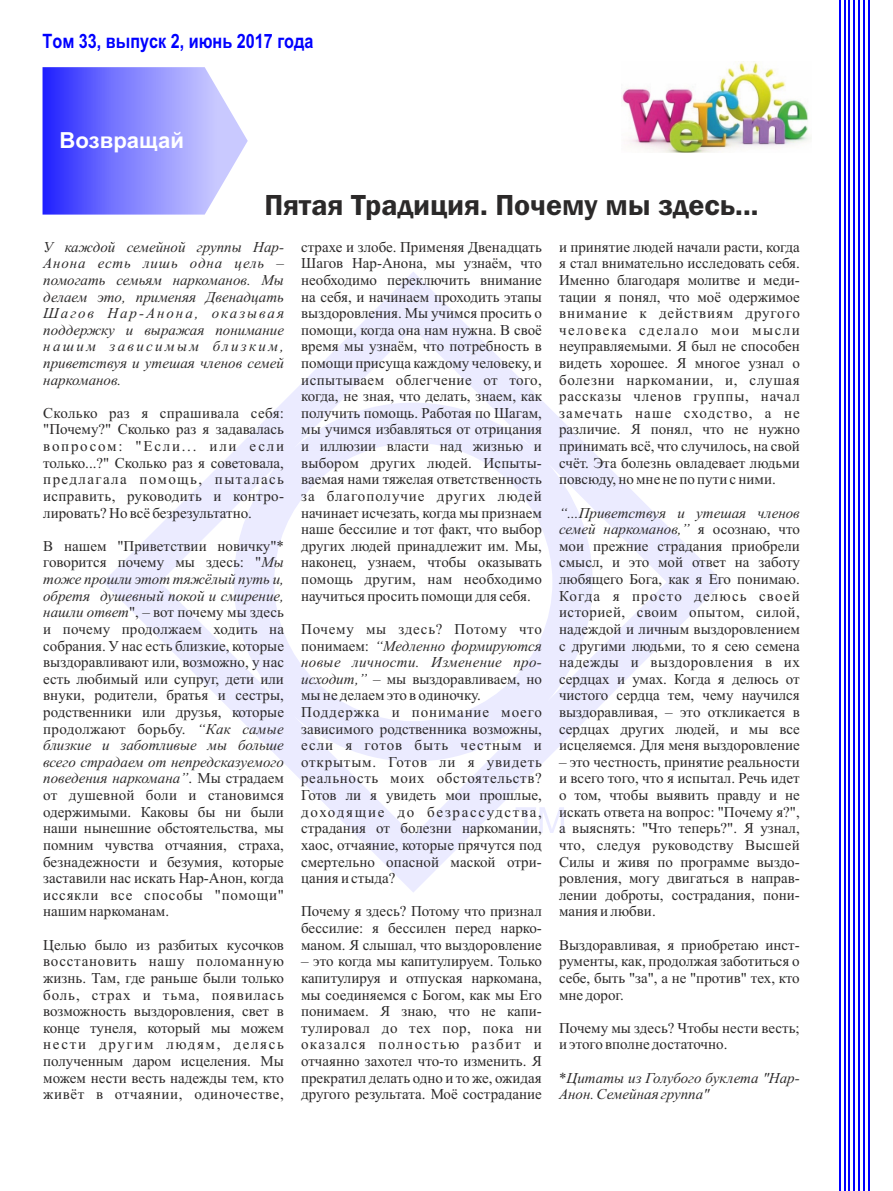
<style>
.page{position:relative;width:893px;height:1191px;background:#fff}
.page>*{position:absolute;margin:0;border:0;box-sizing:border-box;transform-origin:0 0}
.t1{font:600 30px "Franklin Gothic";color:#2b2929}
.t2{font:700 22.2px "Arial";color:#fff}
.t3{font:700 19.8px "Arial Narrow";color:#00f}
.t4{font:15px/16.6px "Times New Roman";color:#2b2929;text-align:justify}
.t5{font:italic 15px/16.6px "Times New Roman";color:#2b2929;text-align:justify}
.s1{font-style:italic}
.s2{font-style:normal}
</style>
<div class="page">
<img style="left:622px;top:61px;width:189px;height:92px">
<svg style="left:103px;top:272px;width:620px;height:620px"></svg>
<svg style="left:516px;top:807px;width:48px;height:26px"></svg>
<svg style="left:43px;top:67px;width:205px;height:148px;background:#8d8dff"></svg>
<hr style="left:839px;top:0;width:1px;height:1191px;background:#00f">
<hr style="left:844px;top:0;width:1px;height:1191px;background:#00f">
<hr style="left:849px;top:0;width:1px;height:1191px;background:#00f">
<hr style="left:853px;top:0;width:2px;height:1191px;background:#00f">
<hr style="left:858px;top:0;width:2px;height:1191px;background:#00f">
<hr style="left:863px;top:0;width:2px;height:1191px;background:#00f">
<hr style="left:868px;top:0;width:1px;height:1191px;background:#00f">
<h3 class="t3" style="left:43px;top:34px;width:272px">Том 33, выпуск 2, июнь 2017 года</h3>
<h2 class="t2" style="left:60px;top:132px;width:126px">Возвращай</h2>
<h1 class="t1" style="left:264px;top:194px;width:496px">Пятая Традиция. Почему мы здесь...</h1>
<p class="t5" style="left:43px;top:240px;width:242px">У каждой семейной группы Нар-Анона есть лишь одна цель – помогать семьям наркоманов. Мы делаем это, применяя Двенадцать Шагов Нар-Анона, оказывая поддержку и выражая понимание нашим зависимым близким, приветствуя и утешая членов семей наркоманов.</p>
<p class="t4" style="left:43px;top:406px;width:242px">Сколько раз я спрашивала себя: "Почему?" Сколько раз я задавалась вопросом: "Если... или если только...?" Сколько раз я советовала, предлагала помощь, пыталась исправить, руководить и контро&shy;лировать? Но всё безрезультатно.</p>
<p class="t4" style="left:43px;top:539px;width:242px">В нашем "Приветствии новичку"* говорится почему мы здесь: "<span class="s1">Мы тоже прошли этот тяжёлый путь и, обретя душевный покой и смирение, нашли ответ</span>", – вот почему мы здесь и почему продолжаем ходить на собрания. У нас есть близкие, которые выздоравливают или, возможно, у нас есть любимый или супруг, дети или внуки, родители, братья и сестры, родственники или друзья, которые продолжают борьбу. <span class="s1">“Как самые близкие и заботливые мы больше всего страдаем от непредсказуемого поведения наркомана”</span>. Мы страдаем от душевной боли и становимся одержимыми. Каковы бы ни были наши нынешние обстоятельства, мы помним чувства отчаяния, страха, безнадежности и безумия, которые заставили нас искать Нар-Анон, когда иссякли все способы "помощи" нашим наркоманам.</p>
<p class="t4" style="left:43px;top:937px;width:242px">Целью было из разбитых кусочков восстановить нашу поломанную жизнь. Там, где раньше были только боль, страх и тьма, появилась возможность выздоровления, свет в конце тунеля, который мы можем нести другим людям, делясь полученным даром исцеления. Мы можем нести весть надежды тем, кто живёт в отчаянии, одиночестве,</p>
<p class="t4" style="left:301px;top:240px;width:242px">страхе и злобе. Применяя Двенадцать Шагов Нар-Анона, мы узнаём, что необходимо переключить внимание на себя, и начинаем проходить этапы выздоровления. Мы учимся просить о помощи, когда она нам нужна. В своё время мы узнаём, что потребность в помощи присуща каждому человеку, и испытываем облегчение от того, когда, не зная, что делать, знаем, как получить помощь. Работая по Шагам, мы учимся избавляться от отрицания и иллюзии власти над жизнью и выбором других людей. Испыты&shy;ваемая нами тяжелая ответственность за благополучие других людей начинает исчезать, когда мы признаем наше бессилие и тот факт, что выбор других людей принадлежит им. Мы, наконец, узнаем, чтобы оказывать помощь другим, нам необходимо научиться просить помощи для себя.</p>
<p class="t4" style="left:301px;top:622px;width:242px;text-align:left">Почему мы здесь? Потому что понимаем: <span class="s1">“Медленно формируются новые личности. Изменение про&shy;исходит,”</span> – мы выздоравливаем, но мы не делаем это в одиночку.<br>Поддержка и понимание моего зависимого родственника возможны, если я готов быть честным и открытым. Готов ли я увидеть реальность моих обстоятельств?<br>Готов ли я увидеть мои прошлые, доходящие до безрассудства, страдания от болезни наркомании, хаос, отчаяние, которые прячутся под смертельно опасной маской отри&shy;цания и стыда?</p>
<p class="t4" style="left:301px;top:904px;width:242px">Почему я здесь? Потому что признал бессилие: я бессилен перед нарко&shy;маном. Я слышал, что выздоровление</p>
<p class="t4" style="left:301px;top:954px;width:242px">– это когда мы капитулируем. Только капитулируя и отпуская наркомана, мы соединяемся с Богом, как мы Его понимаем. Я знаю, что не капи&shy;тулировал до тех пор, пока ни оказался полностью разбит и отчаянно захотел что-то изменить. Я прекратил делать одно и то же, ожидая другого результата. Моё сострадание</p>
<p class="t4" style="left:559px;top:240px;width:242px">и принятие людей начали расти, когда я стал внимательно исследовать себя.<br>Именно благодаря молитве и меди&shy;тации я понял, что моё одержимое внимание к действиям другого человека сделало мои мысли неуправляемыми. Я был не способен видеть хорошее. Я многое узнал о болезни наркомании, и, слушая рассказы членов группы, начал замечать наше сходство, а не различие. Я понял, что не нужно принимать всё, что случилось, на свой счёт. Эта болезнь овладевает людьми повсюду, но мне не по пути с ними.</p>
<p class="t4" style="left:559px;top:505px;width:242px"><span class="s1">“...Приветствуя и утешая членов семей наркоманов,”</span> я осознаю, что мои прежние страдания приобрели смысл, и это мой ответ на заботу любящего Бога, как я Его понимаю.<br>Когда я просто делюсь своей историей, своим опытом, силой, надеждой и личным выздоровлением с другими людьми, то я сею семена надежды и выздоровления в их сердцах и умах. Когда я делюсь от чистого сердца тем, чему научился выздоравливая, – это откликается в сердцах других людей, и мы все исцеляемся. Для меня выздоровление</p>
<p class="t4" style="left:559px;top:755px;width:242px">– это честность, принятие реальности и всего того, что я испытал. Речь идет о том, чтобы выявить правду и не искать ответа на вопрос: "Почему я?", а выяснять: "Что теперь?". Я узнал, что, следуя руководству Высшей Силы и живя по программе выздо&shy;ровления, могу двигаться в направ&shy;лении доброты, сострадания, пони&shy;мания и любви.</p>
<p class="t4" style="left:559px;top:937px;width:242px">Выздоравливая, я приобретаю инст&shy;рументы, как, продолжая заботиться о себе, быть "за", а не "против" тех, кто мне дорог.</p>
<p class="t4" style="left:559px;top:1020px;width:242px">Почему мы здесь? Чтобы нести весть; и этого вполне достаточно.</p>
<p class="t5" style="left:559px;top:1070px;width:242px"><span class="s2">*</span>Цитаты из Голубого буклета "Нар-<br>Анон. Семейная группа"</p>
</div>
